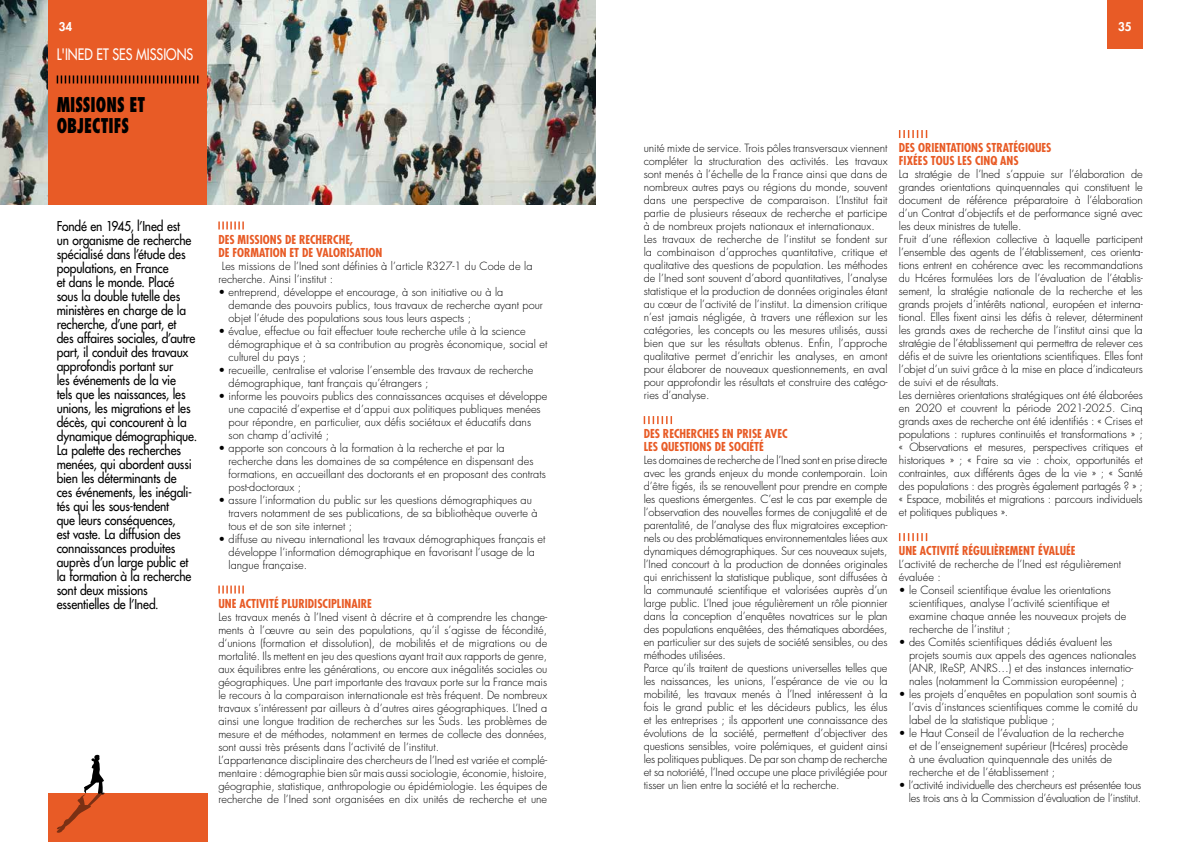
<style>
.page{position:relative;width:1191px;height:842px;background:#fff}
.page>*{position:absolute;margin:0;border:0;box-sizing:border-box;transform-origin:0 0}
.t1{font:800 condensed 19.8px/21px "Futura Std";color:#000;scale:.82 1}
.t2{font:500 15.4px "Futura Std";color:#fff;scale:.82 1}
.t3{font:500 13.2px/14px "Futura Std";letter-spacing:-.01em;color:#000;scale:.91 1}
.t4{font:700 condensed 12px/13px "Futura Std";color:#e85b26}
.t5{font:800 11.7px "Futura Std";color:#fff}
.t6{font:300 11px/13px "Futura Std";color:#000}
.t7{font:300 11px/13px "Futura Std";letter-spacing:-.02em;color:#000;text-align:right}
</style>
<div class="page">
<img style="left:0;top:0;width:595px;height:204px">
<div style="left:48px;top:0;width:159px;height:204px;background:#e85b26"></div>
<svg style="left:57px;top:75px;width:141px;height:8px"></svg>
<div style="left:48px;top:794px;width:159px;height:48px;background:#e85b26"></div>
<svg style="left:218px;top:221px;width:26px;height:8px"></svg>
<svg style="left:218px;top:585px;width:26px;height:8px"></svg>
<svg style="left:56px;top:755px;width:49px;height:78px"></svg>
<svg style="left:643px;top:416px;width:29px;height:8px"></svg>
<svg style="left:899px;top:130px;width:28px;height:8px"></svg>
<svg style="left:899px;top:533px;width:28px;height:8px"></svg>
<div style="left:1107px;top:0;width:35px;height:48px;background:#e85b26"></div>
<p class="t5" style="left:59px;top:19px;width:15px">34</p>
<h2 class="t2" style="left:57px;top:44px;width:168px">L'INED ET SES MISSIONS</h2>
<h1 class="t1" style="left:57px;top:94px;width:110px">MISSIONS ET<br>OBJECTIFS</h1>
<p class="t3" style="left:57px;top:219px;width:156px">Fondé en 1945, l’Ined est<br>un organisme de recherche spécialisé dans l’étude des populations, en France<br>et dans le monde. Placé sous la double tutelle des ministères en charge de la recherche, d’une part, et<br>des affaires sociales, d’autre part, il conduit des travaux approfondis portant sur<br>les événements de la vie<br>tels que les naissances, les unions, les migrations et les décès, qui concourent à la dynamique démographique.<br>La palette des recherches menées, qui abordent aussi bien les déterminants de<br>ces événements, les inégali&shy;tés qui les sous-tendent<br>que leurs conséquences,<br>est vaste. La diffusion des connaissances produites auprès d’un large public et la formation à la recherche sont deux missions essentielles de l’Ined.</p>
<p class="t4" style="left:218px;top:233px;width:166px">DES MISSIONS DE RECHERCHE,<br>DE FORMATION ET DE VALORISATION</p>
<p class="t6" style="left:218px;top:259px;width:316px;text-indent:3px">Les missions de l’Ined sont définies à l’article R327-1 du Code de la recherche. Ainsi l’institut :</p>
<p class="t6" style="left:228px;top:285px;width:316px;text-indent:-10px">• entreprend, développe et encourage, à son initiative ou à la demande des pouvoirs publics, tous travaux de recherche ayant pour objet l’étude des populations sous tous leurs aspects ;</p>
<p class="t6" style="left:228px;top:324px;width:320px;text-indent:-10px">• évalue, effectue ou fait effectuer toute recherche utile à la science démographique et à sa contribution au progrès économique, social et culturel du pays ;</p>
<p class="t6" style="left:228px;top:363px;width:306px;text-indent:-10px">• recueille, centralise et valorise l’ensemble des travaux de recherche démographique, tant français qu’étrangers ;</p>
<p class="t6" style="left:228px;top:389px;width:320px;text-indent:-10px">• informe les pouvoirs publics des connaissances acquises et développe une capacité d’expertise et d’appui aux politiques publiques menées pour répondre, en particulier, aux défis sociétaux et éducatifs dans son champ d’activité ;</p>
<p class="t6" style="left:228px;top:442px;width:319px;text-indent:-10px">• apporte son concours à la formation à la recherche et par la recherche dans les domaines de sa compétence en dispensant des formations, en accueillant des doctorants et en proposant des contrats post-doctoraux ;</p>
<p class="t6" style="left:228px;top:494px;width:310px;text-indent:-10px">• assure l’information du public sur les questions démographiques au travers notamment de ses publications, de sa bibliothèque ouverte à tous et de son site internet ;</p>
<p class="t6" style="left:228px;top:533px;width:318px;text-indent:-10px">• diffuse au niveau international les travaux démographiques français et développe l’information démographique en favorisant l’usage de la langue française.</p>
<p class="t4" style="left:218px;top:597px;width:155px">UNE ACTIVITÉ PLURIDISCIPLINAIRE</p>
<p class="t6" style="left:218px;top:610px;width:330px">Les travaux menés à l’Ined visent à décrire et à comprendre les change&shy;ments à l’œuvre au sein des populations, qu’il s’agisse de fécondité, d‘unions (formation et dissolution), de mobilités et de migrations ou de mortalité. Ils mettent en jeu des questions ayant trait aux rapports de genre, aux équilibres entre les générations, ou encore aux inégalités sociales ou géographiques. Une part importante des travaux porte sur la France mais le recours à la comparaison internationale est très fréquent. De nombreux travaux s’intéressent par ailleurs à d’autres aires géographiques. L’Ined a ainsi une longue tradition de recherches sur les Suds. Les problèmes de mesure et de méthodes, notamment en termes de collecte des données, sont aussi très présents dans l‘activité de l’institut.<br>L’appartenance disciplinaire des chercheurs de l’Ined est variée et complé&shy;mentaire : démographie bien sûr mais aussi sociologie, économie, histoire, géographie, statistique, anthropologie ou épidémiologie. Les équipes de recherche de l’Ined sont organisées en dix unités de recherche et une</p>
<p class="t5" style="left:1118px;top:19px;width:15px">35</p>
<p class="t6" style="left:643px;top:142px;width:245px">unité mixte de service. Trois pôles transversaux viennent compléter la structuration des activités. Les travaux sont menés à l’échelle de la France ainsi que dans de nombreux autres pays ou régions du monde, souvent dans une perspective de comparaison. L’Institut fait partie de plusieurs réseaux de recherche et participe à de nombreux projets nationaux et internationaux.<br>Les travaux de recherche de l’institut se fondent sur la combinaison d’approches quantitative, critique et qualitative des questions de population. Les méthodes de l’Ined sont souvent d’abord quantitatives, l’analyse statistique et la production de données originales étant au cœur de l’activité de l’institut. La dimension critique n’est jamais négligée, à travers une réflexion sur les catégories, les concepts ou les mesures utilisés, aussi bien que sur les résultats obtenus. Enfin, l’approche qualitative permet d’enrichir les analyses, en amont pour élaborer de nouveaux questionnements, en aval pour approfondir les résultats et construire des catégo&shy;ries d’analyse.</p>
<p class="t4" style="left:643px;top:427px;width:145px">DES RECHERCHES EN PRISE AVEC<br>LES QUESTIONS DE SOCIÉTÉ</p>
<p class="t6" style="left:643px;top:454px;width:245px">Les domaines de recherche de l’Ined sont en prise directe avec les grands enjeux du monde contemporain. Loin d’être figés, ils se renouvellent pour prendre en compte les questions émergentes. C’est le cas par exemple de l’observation des nouvelles formes de conjugalité et de parentalité, de l’analyse des flux migratoires exception&shy;nels ou des problématiques environnementales liées aux dynamiques démographiques. Sur ces nouveaux sujets, l’Ined concourt à la production de données originales qui enrichissent la statistique publique, sont diffusées à la communauté scientifique et valorisées auprès d’un large public. L’Ined joue régulièrement un rôle pionnier dans la conception d’enquêtes novatrices sur le plan des populations enquêtées, des thématiques abordées, en particulier sur des sujets de société sensibles, ou des méthodes utilisées.<br>Parce qu’ils traitent de questions universelles telles que les naissances, les unions, l’espérance de vie ou la mobilité, les travaux menés à l’Ined intéressent à la fois le grand public et les décideurs publics, les élus et les entreprises ; ils apportent une connaissance des évolutions de la société, permettent d’objectiver des questions sensibles, voire polémiques, et guident ainsi les politiques publiques. De par son champ de recherche et sa notoriété, l’Ined occupe une place privilégiée pour tisser un lien entre la société et la recherche.</p>
<p class="t4" style="left:899px;top:141px;width:154px">DES ORIENTATIONS STRATÉGIQUES<br>FIXÉES TOUS LES CINQ ANS</p>
<p class="t6" style="left:899px;top:168px;width:245px">La stratégie de l’Ined s’appuie sur l’élaboration de grandes orientations quinquennales qui constituent le document de référence préparatoire à l’élaboration d’un Contrat d’objectifs et de performance signé avec les deux ministres de tutelle.<br>Fruit d’une réflexion collective à laquelle participent l’ensemble des agents de l’établissement, ces orienta&shy;tions entrent en cohérence avec les recommandations du Hcéres formulées lors de l’évaluation de l’établis&shy;sement, la stratégie nationale de la recherche et les grands projets d’intérêts national, européen et interna&shy;tional. Elles fixent ainsi les défis à relever, déterminent les grands axes de recherche de l’institut ainsi que la stratégie de l’établissement qui permettra de relever ces défis et de suivre les orientations scientifiques. Elles font l’objet d’un suivi grâce à la mise en place d’indicateurs de suivi et de résultats.<br>Les dernières orientations stratégiques ont été élaborées en 2020 et couvrent la période 2021-2025. Cinq grands axes de recherche ont été identifiés : « Crises et populations : ruptures continuités et transformations » ; « Observations et mesures, perspectives critiques et historiques » ; « Faire sa vie : choix, opportunités et contraintes, aux différents âges de la vie » ; « Santé des populations : des progrès également partagés ? » ; « Espace, mobilités et migrations : parcours individuels et politiques publiques ».</p>
<p class="t4" style="left:899px;top:544px;width:178px">UNE ACTIVITÉ RÉGULIÈREMENT ÉVALUÉE</p>
<p class="t6" style="left:899px;top:558px;width:224px">L’activité de recherche de l’Ined est régulièrement évaluée :</p>
<p class="t6" style="left:909px;top:584px;width:219px;text-indent:-10px">• le Conseil scientifique évalue les orientations scientifiques, analyse l’activité scientifique et examine chaque année les nouveaux projets de recherche de l’institut ;</p>
<p class="t6" style="left:909px;top:636px;width:229px;text-indent:-10px">• des Comités scientifiques dédiés évaluent les projets soumis aux appels des agences nationales (ANR, IReSP, ANRS…) et des instances internatio&shy;nales (notamment la Commission européenne) ;</p>
<p class="t6" style="left:909px;top:688px;width:230px;text-align:justify;text-indent:-10px">• les projets d’enquêtes en population sont soumis à l’avis d’instances scientifiques comme le comité du label de la statistique publique ;</p>
<p class="t6" style="left:909px;top:727px;width:220px;text-indent:-10px">• le Haut Conseil de l’évaluation de la recherche et de l’enseignement supérieur (Hcéres) procède à une évaluation quinquennale des unités de recherche et de l’établissement ;</p>
<p class="t7" style="left:899px;top:779px;width:244px">• l’activité individuelle des chercheurs est présentée tous les trois ans à la Commission d’évaluation de l’institut.</p>
</div>
